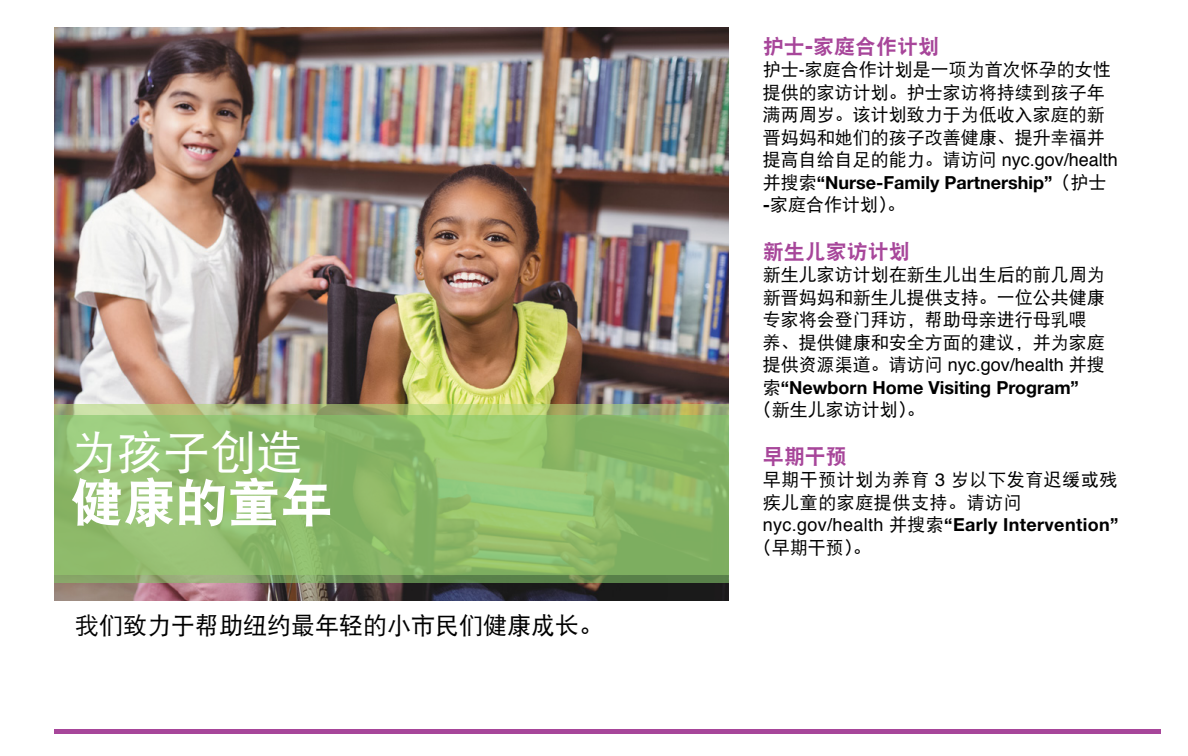
<style>
.page{position:relative;width:1188px;height:756px;background:#fff}
.page>*{position:absolute;margin:0;border:0;box-sizing:border-box;transform-origin:0 0}
.t1{font:52.5px "DF Hei W9";color:#fff}
.t2{font:46.5px "DF Hei W5";color:#fff}
.t3{font:24px "DF Hei W5";color:#000}
.t4{font:21px "DF Hei W9";color:#a7469a}
.t5{font:18px/22.5px "DF Hei W5";color:#000}
.t6{font:700 18px "Helvetica Neue LT Std";color:#000}
.t7{font:18px "Helvetica";color:#000}
.t8{font:700 18px "Helvetica Neue LT Std";letter-spacing:.02em;color:#000}
.t9{font:18px/22.5px "DF Hei W5";letter-spacing:.03em;color:#000}
.s1{font-family:"Gotham";font-weight:700}
.s2{font-family:"Helvetica"}
.s3{font-family:"DF Hei W5"}
.s4{font-family:"DF Hei W5";font-weight:400}
.s5{font-family:"Helvetica Neue LT Std";font-weight:700}
.s6{font-family:"Helvetica";font-weight:400}
</style>
<div class="page">
<img style="left:54px;top:27px;width:675px;height:574px">
<div style="left:54px;top:729px;width:1107px;height:5px;background:#a7469a"></div>
<svg style="left:54px;top:404px;width:675px;height:11px"></svg>
<svg style="left:54px;top:415px;width:675px;height:168px"></svg>
<h2 class="t2" style="left:70px;top:429px;width:234px">为孩子创造</h2>
<h1 class="t1" style="left:70px;top:476px;width:264px">健康的童年</h1>
<h3 class="t3" style="left:75px;top:614px;width:529px">我们致力于帮助纽约最年轻的小市民们健康成长。</h3>
<p class="t4" style="left:763px;top:35px;width:178px">护士<span class="s1">-</span>家庭合作计划</p>
<p class="t5" style="left:763px;top:58px;width:349px">护士<span class="s2">-</span>家庭合作计划是一项为首次怀孕的女性提供的家访计划。护士家访将持续到孩子年满两周岁。该计划致力于为低收入家庭的新晋妈妈和她们的孩子改善健康、提升幸福并</p>
<p class="t7" style="left:763px;top:146px;width:357px"><span class="s3">提高自给自足的能力。请访问</span> nyc.gov/health</p>
<p class="t6" style="left:763px;top:171px;width:345px"><span class="s4">并搜索</span>“Nurse-Family Partnership” <span class="s4">(护士</span></p>
<p class="t5" style="left:763px;top:193px;width:144px"><span class="s5">-</span>家庭合作计划)。</p>
<p class="t4" style="left:763px;top:241px;width:148px">新生儿家访计划</p>
<p class="t5" style="left:763px;top:264px;width:343px">新生儿家访计划在新生儿出生后的前几周为新晋妈妈和新生儿提供支持。一位公共健康专家将会登门拜访，帮助母亲进行母乳喂养、提供健康和安全方面的建议，并为家庭</p>
<p class="t7" style="left:763px;top:351px;width:344px"><span class="s3">提供资源渠道。请访问</span> nyc.gov/health <span class="s3">并搜</span></p>
<p class="t6" style="left:763px;top:376px;width:318px"><span class="s4">索</span>“Newborn Home Visiting Program”</p>
<p class="t5" style="left:763px;top:399px;width:163px">(新生儿家访计划)。</p>
<p class="t4" style="left:763px;top:446px;width:85px">早期干预</p>
<p class="t9" style="left:763px;top:469px;width:356px">早期干预计划为养育 <span class="s2">3</span> 岁以下发育迟缓或残疾儿童的家庭提供支持。请访问</p>
<p class="t8" style="left:763px;top:514px;width:357px"><span class="s6">nyc.gov/health</span> <span class="s4">并搜索</span>“Early Intervention”</p>
<p class="t5" style="left:763px;top:536px;width:110px">(早期干预)。</p>
</div>
